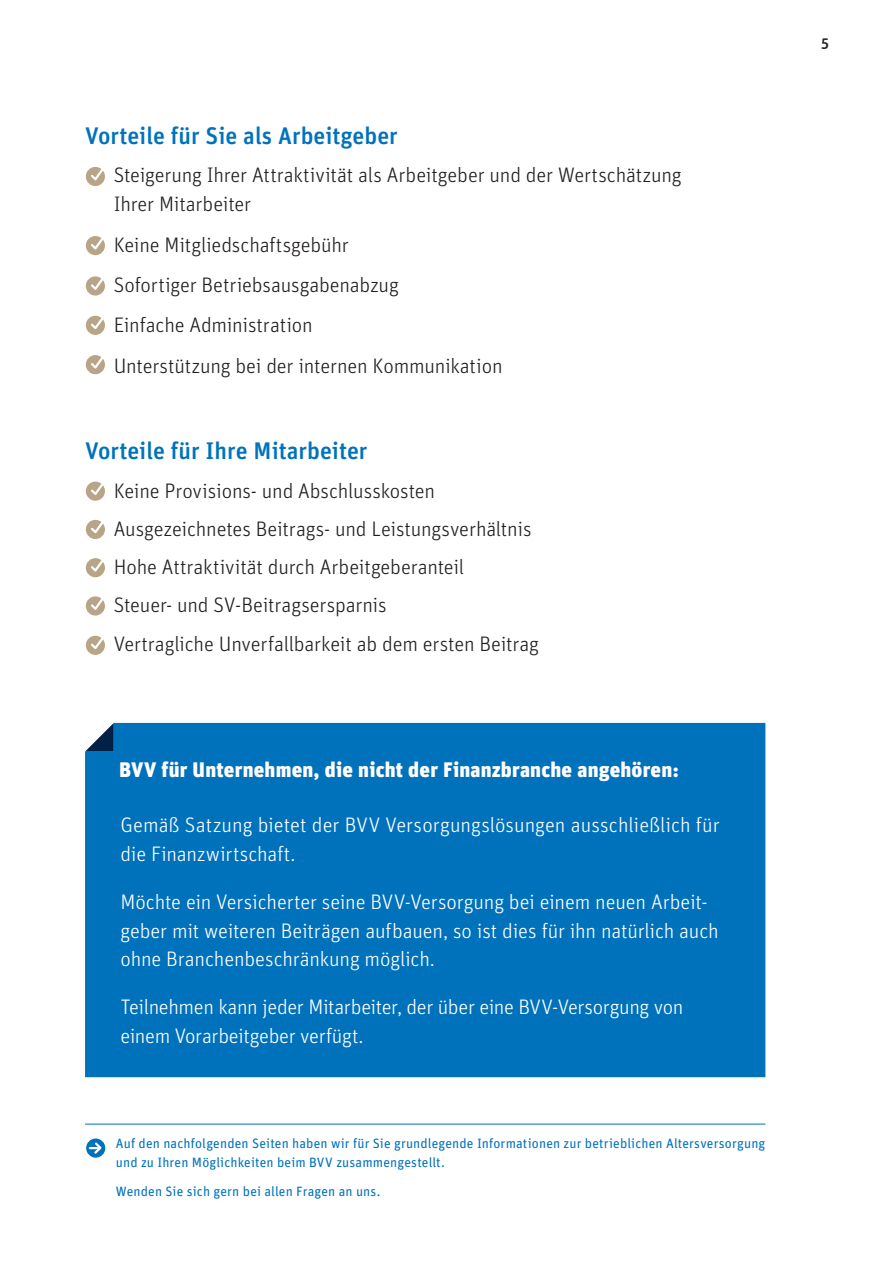
<style>
.page{position:relative;width:893px;height:1263px;background:#fff}
.page>*{position:absolute;margin:0;border:0;box-sizing:border-box;transform-origin:0 0}
.t1{font:500 24px "Unit OT";color:#0072bc}
.t2{font:300 21px "Unit OT";letter-spacing:-.01em;color:#231f20}
.t3{font:300 21px/28.7px "Unit OT";letter-spacing:-.01em;color:#fff}
.t4{font:900 21px "Unit Pro";letter-spacing:.01em;color:#fff}
.t5{font:500 15px "Unit OT";color:#231f20}
.t6{font:13.5px/19.2px "Unit OT";letter-spacing:.01em;color:#0072bc}
</style>
<div class="page">
<div style="left:86px;top:482px;width:19px;height:19px;background:#b8a486;border-radius:50%"></div>
<svg style="left:89px;top:481px;width:16px;height:16px"></svg>
<div style="left:86px;top:636px;width:19px;height:19px;background:#b8a486;border-radius:50%"></div>
<svg style="left:89px;top:635px;width:16px;height:16px"></svg>
<div style="left:86px;top:520px;width:19px;height:19px;background:#b8a486;border-radius:50%"></div>
<svg style="left:89px;top:519px;width:16px;height:17px"></svg>
<div style="left:86px;top:558px;width:19px;height:19px;background:#b8a486;border-radius:50%"></div>
<svg style="left:89px;top:558px;width:16px;height:16px"></svg>
<div style="left:86px;top:596px;width:19px;height:19px;background:#b8a486;border-radius:50%"></div>
<svg style="left:89px;top:596px;width:16px;height:16px"></svg>
<div style="left:85px;top:723px;width:680px;height:354px;background:#0072bc"></div>
<svg style="left:85px;top:723px;width:29px;height:29px"></svg>
<hr style="left:85px;top:1124px;width:680px;height:1px;background:#0072bc">
<svg style="left:86px;top:1138px;width:19px;height:20px"></svg>
<svg style="left:90px;top:1140px;width:14px;height:16px"></svg>
<svg style="left:86px;top:167px;width:19px;height:19px"></svg>
<svg style="left:89px;top:166px;width:16px;height:17px"></svg>
<div style="left:86px;top:236px;width:19px;height:19px;background:#b8a486;border-radius:50%"></div>
<svg style="left:89px;top:236px;width:16px;height:16px"></svg>
<svg style="left:86px;top:316px;width:19px;height:19px"></svg>
<svg style="left:89px;top:315px;width:16px;height:17px"></svg>
<div style="left:86px;top:276px;width:19px;height:20px;background:#b8a486;border-radius:50%"></div>
<svg style="left:89px;top:276px;width:16px;height:16px"></svg>
<div style="left:86px;top:355px;width:19px;height:19px;background:#b8a486;border-radius:50%"></div>
<svg style="left:89px;top:355px;width:16px;height:16px"></svg>
<p class="t1" style="left:85px;top:116px;width:314px">Vorteile für Sie als Arbeitgeber</p>
<p class="t2" style="left:114px;top:158px;width:569px">Steigerung Ihrer Attraktivität als Arbeitgeber und der Wertschätzung</p>
<p class="t2" style="left:114px;top:187px;width:139px">Ihrer Mitarbeiter</p>
<p class="t2" style="left:114px;top:228px;width:236px">Keine Mitgliedschaftsgebühr</p>
<p class="t2" style="left:114px;top:268px;width:287px">Sofortiger Betriebsausgabenabzug</p>
<p class="t2" style="left:114px;top:308px;width:200px">Einfache Administration</p>
<p class="t2" style="left:114px;top:349px;width:390px">Unterstützung bei der internen Kommunikation</p>
<p class="t1" style="left:85px;top:432px;width:284px">Vorteile für Ihre Mitarbeiter</p>
<p class="t2" style="left:114px;top:473px;width:323px">Keine Provisions- und Abschlusskosten</p>
<p class="t2" style="left:114px;top:512px;width:419px">Ausgezeichnetes Beitrags- und Leistungsverhältnis</p>
<p class="t2" style="left:114px;top:550px;width:352px">Hohe Attraktivität durch Arbeitgeberanteil</p>
<p class="t2" style="left:114px;top:588px;width:274px">Steuer- und SV-Beitragsersparnis</p>
<p class="t2" style="left:114px;top:626px;width:427px">Vertragliche Unverfallbarkeit ab dem ersten Beitrag</p>
<p class="t4" style="left:119px;top:756px;width:562px">BVV für Unternehmen, die nicht der Finanzbranche angehören:</p>
<p class="t3" style="left:120px;top:808px;width:601px">Gemäß Satzung bietet der BVV Versorgungslösungen ausschließlich für die Finanzwirtschaft.</p>
<p class="t3" style="left:120px;top:885px;width:600px">Möchte ein Versicherter seine BVV-Versorgung bei einem neuen Arbeit&shy;geber mit weiteren Beiträgen aufbauen, so ist dies für ihn natürlich auch ohne Branchenbeschränkung möglich.</p>
<p class="t3" style="left:120px;top:990px;width:564px">Teilnehmen kann jeder Mitarbeiter, der über eine BVV-Versorgung von einem Vorarbeitgeber verfügt.</p>
<p class="t6" style="left:116px;top:1132px;width:651px">Auf den nachfolgenden Seiten haben wir für Sie grundlegende Informationen zur betrieblichen Altersversorgung und zu Ihren Möglichkeiten beim BVV zusammengestellt.</p>
<p class="t6" style="left:116px;top:1180px;width:266px">Wenden Sie sich gern bei allen Fragen an uns.</p>
<p class="t5" style="left:821px;top:31px;width:9px">5</p>
</div>
